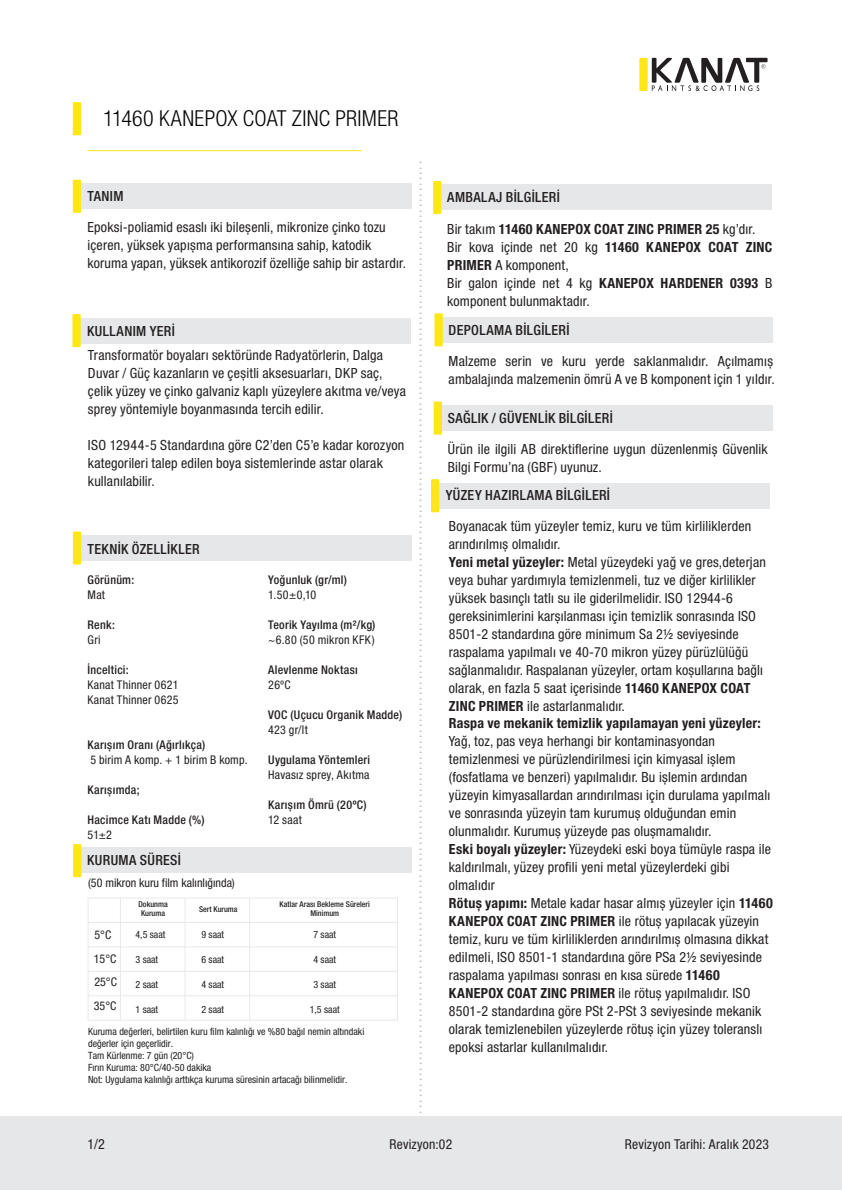
<style>
.page{position:relative;width:842px;height:1191px;background:#fff}
.page>*{position:absolute;margin:0;border:0;box-sizing:border-box;transform-origin:0 0}
.t1{font:300 condensed 22px "Helvetica Neue LT Pro";letter-spacing:.015em;color:#040503}
.t2{font:300 condensed 18px "Helvetica Neue LT Pro";color:#bcbdc0;scale:1.06 1}
.t3{font:condensed 14px/18px "Helvetica Neue LT Pro";letter-spacing:.01em;color:#231f20}
.t4{font:500 condensed 14px "Helvetica Neue LT Pro";letter-spacing:.03em;color:#231f20}
.t5{font:condensed 13.6px "Helvetica Neue LT Pro";letter-spacing:.015em;color:#231f20}
.t6{font:500 condensed 12px "Helvetica Neue LT Pro";letter-spacing:.025em;color:#231f20}
.t7{font:condensed 12px/23.6px "Helvetica Neue LT Pro";letter-spacing:.015em;color:#231f20}
.t8{font:condensed 10px/12px "Helvetica Neue LT Pro";color:#231f20}
.t9{font:500 condensed 8px/9.6px "Helvetica Neue LT Pro";color:#231f20;text-align:center}
.s1{font-weight:700}
</style>
<div class="page">
<div style="left:77px;top:183px;width:334px;height:26px;background:#e6e7e9"></div>
<svg style="left:73px;top:180px;width:8px;height:33px"></svg>
<div style="left:77px;top:318px;width:334px;height:25px;background:#e6e7e9"></div>
<svg style="left:72px;top:314px;width:9px;height:33px"></svg>
<div style="left:77px;top:847px;width:335px;height:26px;background:#e6e7e9"></div>
<svg style="left:73px;top:844px;width:8px;height:33px"></svg>
<div style="left:437px;top:185px;width:335px;height:25px;background:#e6e7e9"></div>
<svg style="left:433px;top:181px;width:8px;height:33px"></svg>
<div style="left:439px;top:317px;width:334px;height:26px;background:#e6e7e9"></div>
<svg style="left:434px;top:313px;width:9px;height:33px"></svg>
<div style="left:438px;top:405px;width:334px;height:26px;background:#e6e7e9"></div>
<svg style="left:434px;top:401px;width:8px;height:34px"></svg>
<hr style="left:87px;top:150px;width:275px;height:1px;background:#ffe616">
<svg style="left:73px;top:102px;width:8px;height:33px"></svg>
<div style="left:0;top:1116px;width:842px;height:74px;background:#e6e7e9"></div>
<svg style="left:639px;top:58px;width:129px;height:33px"></svg>
<div style="left:77px;top:535px;width:335px;height:26px;background:#e6e7e9"></div>
<svg style="left:73px;top:531px;width:8px;height:33px"></svg>
<div style="left:435px;top:483px;width:335px;height:25px;background:#e6e7e9"></div>
<svg style="left:431px;top:479px;width:8px;height:33px"></svg>
<div style="left:88px;top:897px;width:310px;height:123px;border:1px solid #e7e9e9"></div>
<hr style="left:88px;top:995px;width:309px;height:1px;background:#e7e9e9">
<hr style="left:88px;top:970px;width:309px;height:1px;background:#e7e9e9">
<hr style="left:88px;top:946px;width:309px;height:1px;background:#e7e9e9">
<hr style="left:88px;top:922px;width:309px;height:1px;background:#e7e9e9">
<hr style="left:249px;top:898px;width:1px;height:122px;background:#e7e9e9">
<hr style="left:185px;top:898px;width:1px;height:122px;background:#e7e9e9">
<hr style="left:120px;top:898px;width:1px;height:122px;background:#e7e9e9">
<h1 class="t1" style="left:103px;top:105px;width:297px">11460 KANEPOX COAT ZINC PRIMER</h1>
<p class="t4" style="left:87px;top:187px;width:37px">TANIM</p>
<p class="t3" style="left:87px;top:218px;width:320px">Epoksi-poliamid esaslı iki bileșenli, mikronize çinko tozu içeren, yüksek yapıșma performansına sahip, katodik koruma yapan, yüksek antikorozif özelliğe sahip bir astardır.</p>
<p class="t4" style="left:87px;top:323px;width:89px">KULLANIM YERİ</p>
<p class="t3" style="left:88px;top:346px;width:319px">Transformatör boyaları sektöründe Radyatörlerin, Dalga Duvar / Güç kazanların ve çeșitli aksesuarları, DKP saç, çelik yüzey ve çinko galvaniz kaplı yüzeylere akıtma ve/veya sprey yöntemiyle boyanmasında tercih edilir.</p>
<p class="t3" style="left:88px;top:436px;width:318px">ISO 12944-5 Standardına göre C2’den C5’e kadar korozyon kategorileri talep edilen boya sistemlerinde astar olarak kullanılabilir.</p>
<p class="t4" style="left:88px;top:541px;width:114px">TEKNİK ÖZELLİKLER</p>
<p class="t6" style="left:88px;top:572px;width:48px">Görünüm:</p>
<p class="t7" style="left:88px;top:583px;width:19px">Mat</p>
<p class="t6" style="left:88px;top:617px;width:29px">Renk:</p>
<p class="t7" style="left:88px;top:628px;width:15px">Gri</p>
<p class="t6" style="left:88px;top:662px;width:43px">İnceltici:</p>
<p class="t7" style="left:88px;top:677px;width:93px;line-height:15px">Kanat Thinner 0621<br>Kanat Thinner 0625</p>
<p class="t6" style="left:88px;top:737px;width:119px">Karıșım Oranı (Ağırlıkça)</p>
<p class="t7" style="left:90px;top:748px;width:159px">5 birim A komp. + 1 birim B komp.</p>
<p class="t6" style="left:88px;top:782px;width:53px">Karıșımda;</p>
<p class="t6" style="left:88px;top:812px;width:118px">Hacimce Katı Madde (%)</p>
<p class="t7" style="left:88px;top:823px;width:26px">51±2</p>
<p class="t4" style="left:87px;top:851px;width:95px">KURUMA SÜRESİ</p>
<p class="t7" style="left:88px;top:871px;width:148px">(50 mikron kuru film kalınlığında)</p>
<p class="t6" style="left:268px;top:572px;width:80px">Yoğunluk (gr/ml)</p>
<p class="t7" style="left:268px;top:583px;width:50px">1.50±0,10</p>
<p class="t6" style="left:268px;top:617px;width:109px">Teorik Yayılma (m²/kg)</p>
<p class="t7" style="left:268px;top:628px;width:108px">~6.80 (50 mikron KFK)</p>
<p class="t6" style="left:268px;top:662px;width:91px">Alevlenme Noktası</p>
<p class="t7" style="left:268px;top:673px;width:24px">26ºC</p>
<p class="t6" style="left:268px;top:707px;width:136px">VOC (Uçucu Organik Madde)</p>
<p class="t7" style="left:268px;top:718px;width:41px">423 gr/lt</p>
<p class="t6" style="left:268px;top:752px;width:104px">Uygulama Yöntemleri</p>
<p class="t7" style="left:268px;top:763px;width:103px">Havasız sprey, Akıtma</p>
<p class="t6" style="left:268px;top:797px;width:100px">Karıșım Ömrü (20ºC)</p>
<p class="t7" style="left:268px;top:808px;width:35px">12 saat</p>
<p class="t9" style="left:199px;top:904px;width:40px">Sert Kuruma</p>
<p class="t9" style="left:280px;top:899px;width:92px">Katlar Arası Bekleme Süreleri<br>Minimum</p>
<p class="t9" style="left:139px;top:899px;width:31px">Dokunma<br>Kuruma</p>
<p class="t8" style="left:135px;top:928px;width:31px">4,5 saat</p>
<p class="t8" style="left:201px;top:929px;width:24px">9 saat</p>
<p class="t8" style="left:313px;top:928px;width:24px">7 saat</p>
<p class="t8" style="left:135px;top:953px;width:24px">3 saat</p>
<p class="t8" style="left:201px;top:953px;width:24px">6 saat</p>
<p class="t8" style="left:313px;top:953px;width:24px">4 saat</p>
<p class="t8" style="left:135px;top:978px;width:24px">2 saat</p>
<p class="t8" style="left:201px;top:978px;width:24px">4 saat</p>
<p class="t8" style="left:313px;top:978px;width:24px">3 saat</p>
<p class="t8" style="left:135px;top:1003px;width:24px">1 saat</p>
<p class="t8" style="left:88px;top:1025px;width:278px">Kuruma değerleri, belirtilen kuru film kalınlığı ve %80 bağıl nemin altındaki değerler için geçerlidir.<br>Tam Kürlenme: 7 gün (20°C)<br>Fırın Kuruma: 80°C/40-50 dakika<br>Not: Uygulama kalınlığı arttıkça kuruma süresinin artacağı bilinmelidir.</p>
<p class="t7" style="left:94px;top:923px;width:25px">5°C<br>15°C<br>25°C<br>35°C</p>
<p class="t8" style="left:201px;top:1003px;width:24px">2 saat</p>
<p class="t8" style="left:310px;top:1003px;width:31px">1,5 saat</p>
<p class="t2" style="left:436px;top:160px;width:916px;rotate:90deg">.....................................................................................................................................................................................</p>
<p class="t4" style="left:447px;top:189px;width:114px">AMBALAJ BİLGİLERİ</p>
<p class="t3" style="left:447px;top:220px;width:327px">Bir takım <span class="s1">11460 KANEPOX COAT ZINC PRIMER 25</span> kg’dır.<br>Bir kova içinde net 20 kg <span class="s1">11460 KANEPOX COAT ZINC PRIMER</span> A komponent,<br>Bir galon içinde net 4 kg <span class="s1">KANEPOX HARDENER 0393</span> B komponent bulunmaktadır.</p>
<p class="t4" style="left:449px;top:321px;width:122px">DEPOLAMA BİLGİLERİ</p>
<p class="t3" style="left:449px;top:352px;width:328px">Malzeme serin ve kuru yerde saklanmalıdır. Açılmamıș ambalajında malzemenin ömrü A ve B komponent için 1 yıldır.</p>
<p class="t4" style="left:448px;top:410px;width:167px">SAĞLIK / GÜVENLİK BİLGİLERİ</p>
<p class="t3" style="left:448px;top:440px;width:321px">Ürün ile ilgili AB direktiflerine uygun düzenlenmiș Güvenlik<br>Bilgi Formu’na (GBF) uyunuz.</p>
<p class="t4" style="left:446px;top:487px;width:166px">YÜZEY HAZIRLAMA BİLGİLERİ</p>
<p class="t3" style="left:449px;top:517px;width:318px">Boyanacak tüm yüzeyler temiz, kuru ve tüm kirliliklerden arındırılmıș olmalıdır.<br><span class="s1">Yeni metal yüzeyler:</span> Metal yüzeydeki yağ ve gres,deterjan veya buhar yardımıyla temizlenmeli, tuz ve diğer kirlilikler yüksek basınçlı tatlı su ile giderilmelidir. ISO 12944-6 gereksinimlerini karșılanması için temizlik sonrasında ISO 8501-2 standardına göre minimum Sa 2½ seviyesinde raspalama yapılmalı ve 40-70 mikron yüzey pürüzlülüğü sağlanmalıdır. Raspalanan yüzeyler, ortam koșullarına bağlı olarak, en fazla 5 saat içerisinde <span class="s1">11460 KANEPOX COAT ZINC PRIMER</span> ile astarlanmalıdır.<br><span class="s1">Raspa ve mekanik temizlik yapılamayan yeni yüzeyler:</span></p>
<p class="t3" style="left:449px;top:731px;width:325px">Yağ, toz, pas veya herhangi bir kontaminasyondan temizlenmesi ve pürüzlendirilmesi için kimyasal ișlem (fosfatlama ve benzeri) yapılmalıdır. Bu ișlemin ardından yüzeyin kimyasallardan arındırılması için durulama yapılmalı ve sonrasında yüzeyin tam kurumuș olduğundan emin olunmalıdır. Kurumuș yüzeyde pas olușmamalıdır.<br><span class="s1">Eski boyalı yüzeyler:</span> Yüzeydeki eski boya tümüyle raspa ile kaldırılmalı, yüzey profili yeni metal yüzeylerdeki gibi olmalıdır<br><span class="s1">Rötuș yapımı:</span> Metale kadar hasar almıș yüzeyler için <span class="s1">11460<br>KANEPOX COAT ZINC PRIMER</span> ile rötuș yapılacak yüzeyin temiz, kuru ve tüm kirliliklerden arındırılmıș olmasına dikkat edilmeli, ISO 8501-1 standardına göre PSa 2½ seviyesinde raspalama yapılması sonrası en kısa sürede <span class="s1">11460<br>KANEPOX COAT ZINC PRIMER</span> ile rötuș yapılmalıdır. ISO 8501-2 standardına göre PSt 2-PSt 3 seviyesinde mekanik olarak temizlenebilen yüzeylerde rötuș için yüzey toleranslı epoksi astarlar kullanılmalıdır.</p>
<p class="t3" style="left:87px;top:1135px;width:19px">1/2</p>
<p class="t5" style="left:390px;top:1136px;width:64px">Revizyon:02</p>
<p class="t5" style="left:625px;top:1136px;width:146px">Revizyon Tarihi: Aralık 2023</p>
</div>
